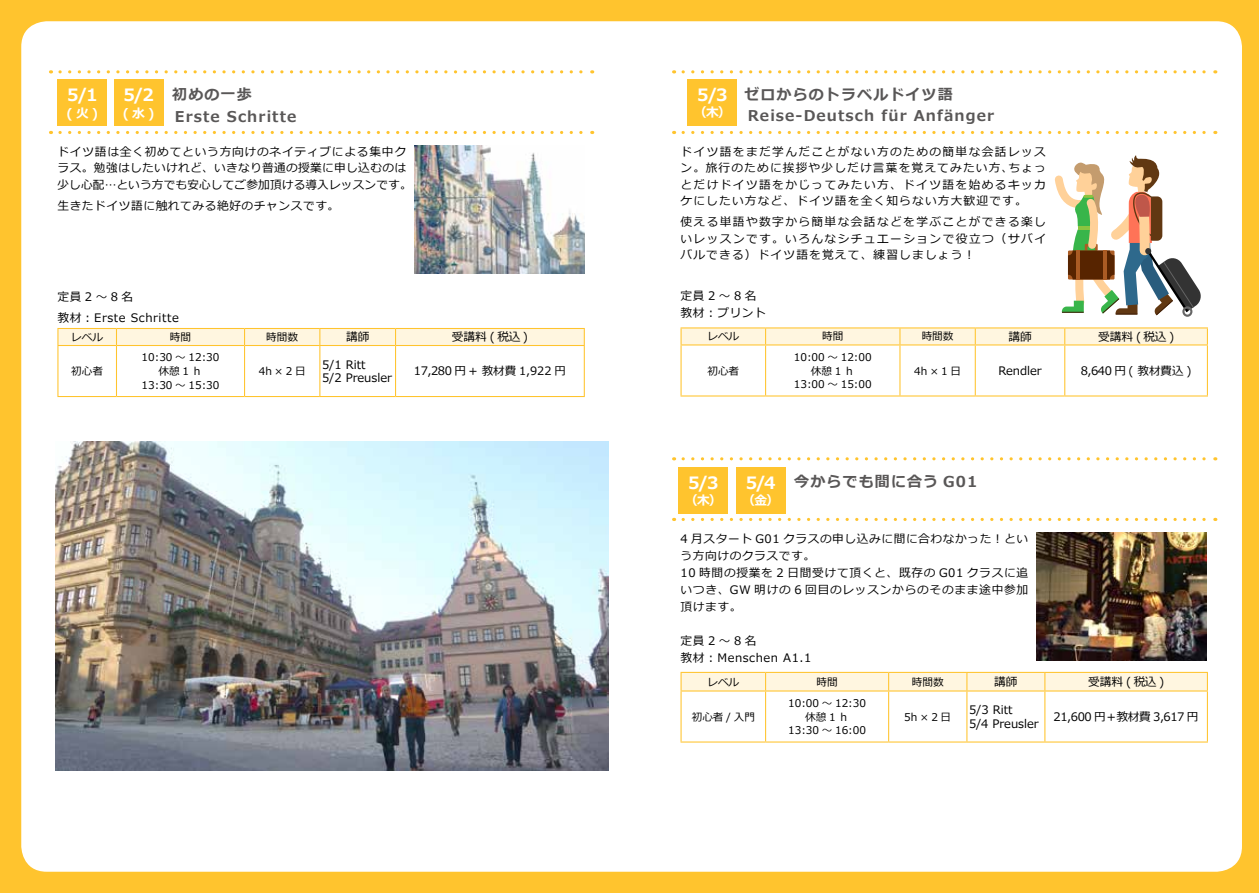
<style>
.page{position:relative;width:1259px;height:893px;background:#ffc42e}
.page>*{position:absolute;margin:0;border:0;box-sizing:border-box;transform-origin:0 0}
.t1{font:700 16.95px "Meiryo";color:#fff}
.t2{font:700 15px "Meiryo";letter-spacing:.075em;color:#595757}
.t3{font:700 14.85px "Meiryo";letter-spacing:.075em;color:#595757}
.t4{font:700 12.75px "Meiryo";color:#fff}
.t5{font:11.7px/17px "Meiryo";letter-spacing:.05em;color:#000}
.t6{font:11.7px/16.5px "Meiryo";letter-spacing:.03em;color:#000}
.t7{font:11.7px/13.8px "Meiryo";color:#000}
.t8{font:11.7px "Meiryo";letter-spacing:-.04em;color:#000}
.t9{font:11.55px "Meiryo";color:#000}
.t10{font:10.65px/13.8px "Meiryo";color:#000;text-align:center}
.s1{font-size:11.7px}
.s2{font-size:11.55px}
</style>
<div class="page">
<div style="left:21px;top:21px;width:1221px;height:851px;background:#fff;border-radius:26px"></div>
<svg style="left:683px;top:518px;width:532px;height:3px"></svg>
<svg style="left:683px;top:457px;width:532px;height:3px"></svg>
<svg style="left:680px;top:672px;width:528px;height:69px"></svg>
<hr style="left:680px;top:690px;width:85px;height:1px;background:#ffc42e">
<hr style="left:680px;top:691px;width:1px;height:50px;background:#ffc42e">
<hr style="left:765px;top:690px;width:123px;height:1px;background:#ffc42e">
<hr style="left:765px;top:691px;width:1px;height:50px;background:#ffc42e">
<hr style="left:888px;top:690px;width:79px;height:1px;background:#ffc42e">
<hr style="left:888px;top:691px;width:1px;height:50px;background:#ffc42e">
<hr style="left:967px;top:690px;width:78px;height:1px;background:#ffc42e">
<hr style="left:966px;top:691px;width:1px;height:50px;background:#ffc42e">
<hr style="left:1045px;top:690px;width:163px;height:1px;background:#ffc42e">
<hr style="left:1044px;top:691px;width:1px;height:50px;background:#ffc42e">
<hr style="left:1206px;top:691px;width:2px;height:50px;background:#ffc42e">
<hr style="left:680px;top:741px;width:85px;height:2px;background:#ffc42e">
<hr style="left:765px;top:741px;width:123px;height:2px;background:#ffc42e">
<hr style="left:888px;top:741px;width:79px;height:2px;background:#ffc42e">
<hr style="left:967px;top:741px;width:78px;height:2px;background:#ffc42e">
<hr style="left:1045px;top:741px;width:163px;height:2px;background:#ffc42e">
<div style="left:678px;top:467px;width:50px;height:47px;background:#ffc42e"></div>
<div style="left:736px;top:467px;width:50px;height:47px;background:#ffc42e"></div>
<svg style="left:683px;top:131px;width:532px;height:3px"></svg>
<svg style="left:683px;top:70px;width:532px;height:3px"></svg>
<hr style="left:680px;top:327px;width:85px;height:1px;background:#ffc42e">
<hr style="left:765px;top:327px;width:135px;height:1px;background:#ffc42e">
<hr style="left:900px;top:327px;width:75px;height:1px;background:#ffc42e">
<hr style="left:975px;top:327px;width:89px;height:1px;background:#ffc42e">
<hr style="left:1064px;top:327px;width:144px;height:1px;background:#ffc42e">
<svg style="left:680px;top:328px;width:528px;height:67px"></svg>
<hr style="left:680px;top:344px;width:85px;height:1px;background:#ffc42e">
<hr style="left:680px;top:345px;width:1px;height:50px;background:#ffc42e">
<hr style="left:765px;top:344px;width:135px;height:1px;background:#ffc42e">
<hr style="left:765px;top:345px;width:1px;height:50px;background:#ffc42e">
<hr style="left:900px;top:344px;width:75px;height:1px;background:#ffc42e">
<hr style="left:899px;top:345px;width:1px;height:50px;background:#ffc42e">
<hr style="left:975px;top:344px;width:89px;height:1px;background:#ffc42e">
<hr style="left:974px;top:345px;width:2px;height:50px;background:#ffc42e">
<hr style="left:1064px;top:344px;width:144px;height:1px;background:#ffc42e">
<hr style="left:1064px;top:345px;width:1px;height:50px;background:#ffc42e">
<hr style="left:1206px;top:345px;width:2px;height:50px;background:#ffc42e">
<hr style="left:680px;top:395px;width:85px;height:1px;background:#ffc42e">
<hr style="left:765px;top:395px;width:135px;height:1px;background:#ffc42e">
<hr style="left:900px;top:395px;width:75px;height:1px;background:#ffc42e">
<hr style="left:975px;top:395px;width:89px;height:1px;background:#ffc42e">
<hr style="left:1064px;top:395px;width:144px;height:1px;background:#ffc42e">
<div style="left:687px;top:79px;width:50px;height:47px;background:#ffc42e"></div>
<svg style="left:1054px;top:155px;width:147px;height:162px"></svg>
<svg style="left:60px;top:131px;width:533px;height:3px"></svg>
<svg style="left:60px;top:70px;width:533px;height:3px"></svg>
<svg style="left:57px;top:328px;width:528px;height:68px"></svg>
<hr style="left:57px;top:345px;width:59px;height:1px;background:#ffc42e">
<hr style="left:57px;top:346px;width:1px;height:50px;background:#ffc42e">
<hr style="left:116px;top:345px;width:128px;height:1px;background:#ffc42e">
<hr style="left:116px;top:346px;width:1px;height:50px;background:#ffc42e">
<hr style="left:244px;top:345px;width:76px;height:1px;background:#ffc42e">
<hr style="left:244px;top:346px;width:1px;height:50px;background:#ffc42e">
<hr style="left:320px;top:345px;width:75px;height:1px;background:#ffc42e">
<hr style="left:319px;top:346px;width:1px;height:50px;background:#ffc42e">
<hr style="left:395px;top:345px;width:190px;height:1px;background:#ffc42e">
<hr style="left:395px;top:346px;width:1px;height:50px;background:#ffc42e">
<hr style="left:584px;top:346px;width:1px;height:50px;background:#ffc42e">
<hr style="left:57px;top:396px;width:59px;height:1px;background:#ffc42e">
<hr style="left:116px;top:396px;width:128px;height:1px;background:#ffc42e">
<hr style="left:244px;top:396px;width:76px;height:1px;background:#ffc42e">
<hr style="left:320px;top:396px;width:75px;height:1px;background:#ffc42e">
<hr style="left:395px;top:396px;width:190px;height:1px;background:#ffc42e">
<div style="left:57px;top:79px;width:50px;height:47px;background:#ffc42e"></div>
<div style="left:114px;top:79px;width:50px;height:47px;background:#ffc42e"></div>
<img style="left:55px;top:441px;width:553px;height:329px">
<img style="left:415px;top:146px;width:170px;height:128px">
<img style="left:1036px;top:533px;width:170px;height:127px">
<h1 class="t1" style="left:67px;top:83px;width:32px">5/1</h1>
<p class="t4" style="left:67px;top:104px;width:33px">(火)</p>
<h1 class="t1" style="left:123px;top:83px;width:32px">5/2</h1>
<p class="t4" style="left:123px;top:104px;width:33px">(水)</p>
<p class="t2" style="left:172px;top:84px;width:97px">初めの一歩　</p>
<p class="t3" style="left:175px;top:106px;width:123px">Erste Schritte</p>
<h1 class="t1" style="left:697px;top:82px;width:32px">5/3</h1>
<p class="t4" style="left:694px;top:103px;width:38px">（木）</p>
<p class="t2" style="left:744px;top:84px;width:232px">ゼロからのトラベルドイツ語 　</p>
<p class="t3" style="left:748px;top:105px;width:248px">Reise-Deutsch für Anfänger</p>
<p class="t6" style="left:57px;top:144px;width:356px">ドイツ語は全く初めてという方向けのネイティブによる集中クラス。勉強はしたいけれど、いきなり普通の授業に申し込むのは少し心配…という方でも安心してご参加頂ける導入レッスンです。</p>
<p class="t5" style="left:57px;top:197px;width:283px">生きたドイツ語に触れてみる絶好のチャンスです。</p>
<p class="t5" style="left:57px;top:287px;width:123px;line-height:21.3px">定員2～8名<br>教材：Erste Schritte</p>
<p class="t10" style="left:71px;top:331px;width:33px">レベル</p>
<p class="t10" style="left:170px;top:331px;width:23px">時間</p>
<p class="t10" style="left:266px;top:331px;width:33px">時間数</p>
<p class="t5" style="left:346px;top:329px;width:25px">講師</p>
<p class="t5" style="left:452px;top:329px;width:78px">受講料 (税込)</p>
<p class="t10" style="left:71px;top:365px;width:33px">初心者</p>
<p class="t10" style="left:142px;top:351px;width:79px">10:30 ～ 12:30休憩1ｈ<br>13:30 ～ 15:30</p>
<p class="t10" style="left:259px;top:365px;width:48px">4h×2日</p>
<p class="t7" style="left:322px;top:358px;width:71px">5/1 Ritt<br>5/2 Preusler</p>
<p class="t9" style="left:414px;top:363px;width:153px"><span class="s1">17,280 円</span> + 教材費 1,922 円</p>
<p class="t5" style="left:680px;top:144px;width:367px;line-height:16.5px;text-align:justify">ドイツ語をまだ学んだことがない方のための簡単な会話レッスン。旅行のために挨拶や少しだけ言葉を覚えてみたい方、ちょっとだけドイツ語をかじってみたい方、ドイツ語を始めるキッカケにしたい方など、ドイツ語を全く知らない方大歓迎です。</p>
<p class="t5" style="left:680px;top:214px;width:367px;line-height:16.5px;text-align:justify">使える単語や数字から簡単な会話などを学ぶことができる楽しいレッスンです。いろんなシチュエーションで役立つ（サバイバルできる）ドイツ語を覚えて、練習しましょう！</p>
<p class="t5" style="left:680px;top:288px;width:87px">定員2～8名教材：プリント</p>
<p class="t10" style="left:707px;top:330px;width:33px">レベル</p>
<p class="t10" style="left:822px;top:330px;width:23px">時間</p>
<p class="t10" style="left:921px;top:330px;width:33px">時間数</p>
<p class="t5" style="left:1008px;top:329px;width:25px">講師</p>
<p class="t5" style="left:1098px;top:329px;width:78px">受講料 (税込)</p>
<p class="t10" style="left:707px;top:364px;width:33px">初心者</p>
<p class="t10" style="left:794px;top:350px;width:79px">10:00 ～ 12:00</p>
<p class="t10" style="left:811px;top:364px;width:56px">休憩 1 ｈ　</p>
<p class="t10" style="left:794px;top:378px;width:79px">13:00 ～ 15:00</p>
<p class="t10" style="left:914px;top:364px;width:48px">4h×1日</p>
<p class="t7" style="left:998px;top:364px;width:45px">Rendler</p>
<p class="t5" style="left:1080px;top:363px;width:112px">8,640 円 <span class="s2">( 教材費込 )</span></p>
<h1 class="t1" style="left:688px;top:471px;width:32px">5/3</h1>
<p class="t4" style="left:685px;top:492px;width:38px">（木）</p>
<h1 class="t1" style="left:746px;top:471px;width:32px">5/4</h1>
<p class="t4" style="left:742px;top:492px;width:38px">（金）</p>
<p class="t2" style="left:794px;top:471px;width:201px">今からでも間に合う G01　</p>
<p class="t5" style="left:680px;top:531px;width:349px">4 月スタート G01 クラスの申し込みに間に合わなかった！という方向けのクラスです。<br>10 時間の授業を 2 日間受けて頂くと、既存の G01 クラスに追いつき、GW 明けの 6 回目のレッスンからのそのまま途中参加頂けます。</p>
<p class="t5" style="left:680px;top:633px;width:132px">定員2～8名<br>教材：Menschen A1.1</p>
<p class="t10" style="left:707px;top:675px;width:33px">レベル</p>
<p class="t10" style="left:816px;top:675px;width:23px">時間</p>
<p class="t10" style="left:912px;top:675px;width:33px">時間数</p>
<p class="t5" style="left:994px;top:674px;width:25px">講師</p>
<p class="t5" style="left:1088px;top:674px;width:78px">受講料 (税込)</p>
<p class="t10" style="left:691px;top:710px;width:65px">初心者 / 入門</p>
<p class="t10" style="left:788px;top:696px;width:79px">10:00 ～ 12:30</p>
<p class="t10" style="left:805px;top:710px;width:56px">休憩 1 ｈ　</p>
<p class="t10" style="left:788px;top:724px;width:79px">13:30 ～ 16:00</p>
<p class="t10" style="left:904px;top:710px;width:48px">5h×2日</p>
<p class="t7" style="left:969px;top:703px;width:71px">5/3 Ritt<br>5/4 Preusler</p>
<p class="t8" style="left:1053px;top:708px;width:146px">21,600 円＋教材費 3,617 円</p>
</div>
